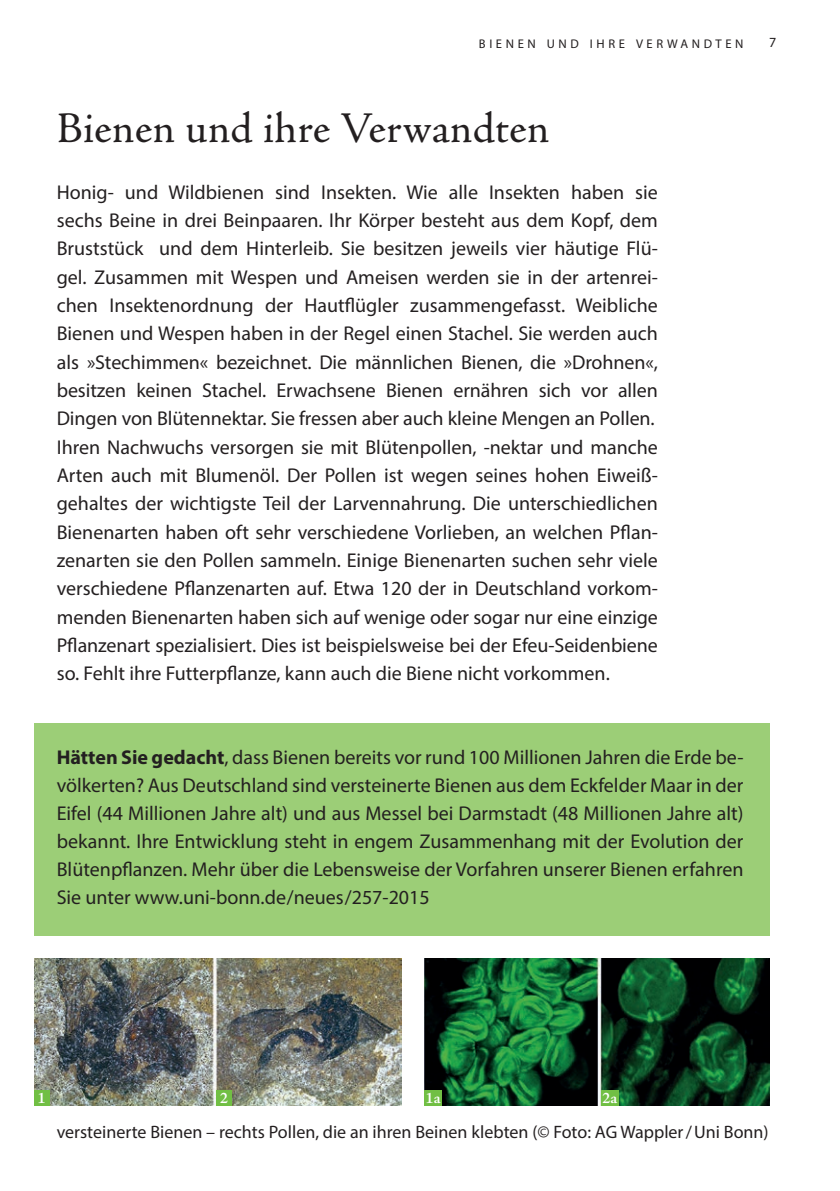
<style>
.page{position:relative;width:840px;height:1191px;background:#fff}
.page>*{position:absolute;margin:0;border:0;box-sizing:border-box;transform-origin:0 0}
.t1{font:44px "Adobe Jenson Pro";letter-spacing:.005em;color:#231f20}
.t2{font:20px/28.4px "Myriad Pro";color:#231f20}
.t3{font:18px "Myriad Pro";color:#231f20}
.t4{font:600 16px "Adobe Jenson Pro";color:#fff}
.t5{font:14px "Myriad Pro";color:#231f20}
.t6{font:12.6px "Myriad Pro";letter-spacing:.285em;color:#231f20}
.s1{font-weight:700}
</style>
<div class="page">
<img style="left:34px;top:958px;width:367px;height:148px">
<img style="left:424px;top:958px;width:344px;height:148px">
<div style="left:34px;top:723px;width:734px;height:212px;background:#9cce77"></div>
<div style="left:34px;top:1090px;width:15px;height:16px;background:#71bf44"></div>
<div style="left:216px;top:1090px;width:15px;height:16px;background:#71bf44"></div>
<div style="left:424px;top:1090px;width:18px;height:16px;background:#71bf44"></div>
<div style="left:600px;top:1090px;width:18px;height:16px;background:#71bf44"></div>
<p class="t6" style="left:478px;top:36px;width:266px">BIENEN UND IHRE VERWANDTEN</p>
<p class="t5" style="left:768px;top:34px;width:9px">7</p>
<h1 class="t1" style="left:57px;top:103px;width:494px">Bienen und ihre Verwandten</h1>
<p class="t2" style="left:57px;top:177px;width:602px">Honig- und Wildbienen sind Insekten. Wie alle Insekten haben sie sechs Beine in drei Beinpaaren. Ihr Körper besteht aus dem Kopf, dem Bruststück und dem Hinterleib. Sie besitzen jeweils vier häutige Flü&shy;gel. Zusammen mit Wespen und Ameisen werden sie in der artenrei&shy;chen Insektenordnung der Hautflügler zusammengefasst. Weibliche Bienen und Wespen haben in der Regel einen Stachel. Sie werden auch als »Stechimmen« bezeichnet. Die männlichen Bienen, die »Drohnen«, besitzen keinen Stachel. Erwachsene Bienen ernähren sich vor allen Dingen von Blütennektar. Sie fressen aber auch kleine Mengen an Pollen.<br>Ihren Nachwuchs versorgen sie mit Blütenpollen, -nektar und manche Arten auch mit Blumenöl. Der Pollen ist wegen seines hohen Eiweiß&shy;gehaltes der wichtigste Teil der Larvennahrung. Die unterschiedlichen Bienenarten haben oft sehr verschiedene Vorlieben, an welchen Pflan&shy;zenarten sie den Pollen sammeln. Einige Bienenarten suchen sehr viele verschiedene Pflanzenarten auf. Etwa 120 der in Deutschland vorkom&shy;menden Bienenarten haben sich auf wenige oder sogar nur eine einzige Pflanzenart spezialisiert. Dies ist beispielsweise bei der Efeu-Seidenbiene so. Fehlt ihre Futterpflanze, kann auch die Biene nicht vorkommen.</p>
<p class="t2" style="left:57px;top:742px;width:688px;text-align:justify"><span class="s1">Hätten Sie gedacht</span>, dass Bienen bereits vor rund 100 Millionen Jahren die Erde be&shy;völkerten? Aus Deutschland sind versteinerte Bienen aus dem Eckfelder Maar in der Eifel (44 Millionen Jahre alt) und aus Messel bei Darmstadt (48 Millionen Jahre alt) bekannt. Ihre Entwicklung steht in engem Zusammenhang mit der Evolution der Blütenpflanzen. Mehr über die Lebensweise der Vorfahren unserer Bienen erfahren Sie unter www.uni-bonn.de/neues/257-2015</p>
<p class="t4" style="left:38px;top:1089px;width:10px">1</p>
<p class="t4" style="left:220px;top:1089px;width:10px">2</p>
<p class="t4" style="left:425px;top:1089px;width:17px">1a</p>
<p class="t4" style="left:602px;top:1089px;width:17px">2a</p>
<p class="t3" style="left:57px;top:1120px;width:713px">versteinerte Bienen – rechts Pollen, die an ihren Beinen klebten (© Foto: AG Wappler/Uni Bonn)</p>
</div>
